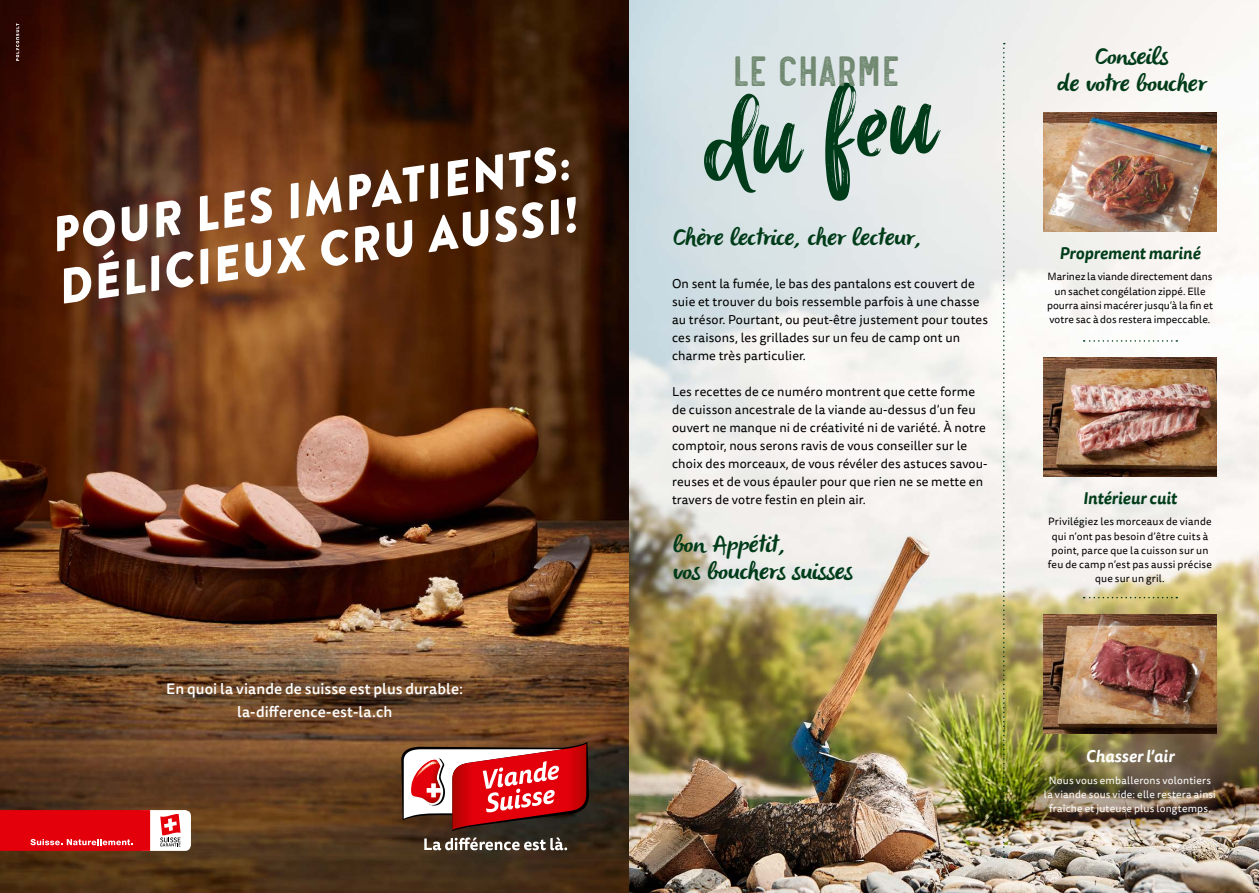
<style>
.page{position:relative;width:1259px;height:893px;background:#fff}
.page>*{position:absolute;margin:0;border:0;box-sizing:border-box;transform-origin:0 0}
.t1{font:145.35px "Billy Ohio";color:#003c19}
.t2{font:italic 900 49.5px/52.5px "Brandon Grotesque";color:#fff}
.t3{font:45px "Revelstoke Bold Grunge";letter-spacing:-.08em;color:#6f886f}
.t4{font:italic 24px/27px "Olivier";color:#003c19}
.t5{font:italic 700 16.5px "Tisa Sans OT";color:#003c19}
.t6{font:italic 700 16.5px "Tisa Sans OT";color:#fff}
.t7{font:500 15px/22.5px "Tisa Sans OT";letter-spacing:.005em;color:#fff;text-align:center}
.t8{font:12.75px/18px "Tisa Sans OT";letter-spacing:.01em;color:#000}
.t9{font:10.5px/14.2px "Tisa Sans OT";letter-spacing:.01em;color:#000;text-align:center}
.t10{font:10.5px/14.2px "Tisa Sans OT";letter-spacing:.015em;color:#fff;text-align:center}
</style>
<div class="page">
<img style="left:0;top:0;width:629px;height:893px">
<svg style="left:16px;top:23px;width:3px;height:38px"></svg>
<img style="left:629px;top:0;width:630px;height:893px">
<svg style="left:424px;top:837px;width:143px;height:13px"></svg>
<svg style="left:401px;top:742px;width:188px;height:89px"></svg>
<svg style="left:1003px;top:43px;width:1px;height:815px"></svg>
<svg style="left:1083px;top:597px;width:94px;height:1px"></svg>
<svg style="left:1083px;top:340px;width:94px;height:2px"></svg>
<img style="left:1043px;top:113px;width:173px;height:119px">
<img style="left:1043px;top:358px;width:173px;height:119px">
<img style="left:1043px;top:615px;width:173px;height:112px">
<img style="left:1024px;top:727px;width:211px;height:109px">
<div style="left:138px;top:810px;width:53px;height:41px;background:#fff;border-radius:6px"></div>
<svg style="left:160px;top:814px;width:21px;height:32px"></svg>
<div style="left:0;top:810px;width:150px;height:41px;background:#e3000b"></div>
<svg style="left:31px;top:839px;width:102px;height:6px"></svg>
<h2 class="t2" style="left:48px;top:209px;width:526px;rotate:-8deg">POUR LES IMPATIENTS:<br>DÉLICIEUX CRU AUSSI!</h2>
<p class="t7" style="left:166px;top:678px;width:298px">En quoi la viande de suisse est plus durable: la-difference-est-la.ch</p>
<h3 class="t3" style="left:731px;top:46px;width:172px">LE CHARME</h3>
<h1 class="t1" style="left:688px;top:53px;width:237px;rotate:-8deg">du feu</h1>
<h3 class="t4" style="left:672px;top:225px;width:256px">Chèrelectrice,c herlecteur,</h3>
<p class="t8" style="left:672px;top:275px;width:317px">On sent la fumée, le bas des pantalons est couvert de suie et trouver du bois ressemble parfois à une chasse au trésor. Pourtant, ou peut-être justement pour toutes ces raisons, les grillades sur un feu de camp ont un charme très particulier.</p>
<p class="t8" style="left:672px;top:383px;width:317px">Les recettes de ce numéro montrent que cette forme de cuisson ancestrale de la viande au-dessus d’un feu ouvert ne manque ni de créativité ni de variété. À notre comptoir, nous serons ravis de vous conseiller sur le choix des morceaux, de vous révéler des astuces savou&shy;reuses et de vous épauler pour que rien ne se mette en travers de votre festin en plein air.</p>
<h3 class="t4" style="left:672px;top:533px;width:187px">bon Appétit,<br>vosbo uc herssuisses</h3>
<h3 class="t4" style="left:1056px;top:44px;width:156px;text-align:center">Conseils devotreboucher</h3>
<p class="t5" style="left:1059px;top:242px;width:142px">Proprement mariné</p>
<p class="t9" style="left:1047px;top:270px;width:167px">Marinez la viande directement dans un sachet congélation zippé. Elle pourra ainsi macérer jusqu’à la fin et votre sac à dos restera impeccable.</p>
<p class="t5" style="left:1083px;top:487px;width:95px">Intérieur cuit</p>
<p class="t9" style="left:1048px;top:515px;width:166px">Privilégiez les morceaux de viande qui n’ont pas besoin d’être cuits à point, parce que la cuisson sur un feu de camp n’est pas aussi précise que sur un gril.</p>
<p class="t6" style="left:1085px;top:745px;width:90px">Chasser l’air</p>
<p class="t10" style="left:1044px;top:773px;width:173px">Nous vous emballerons volontiers la viande sous vide: elle restera ainsi fraîche et juteuse plus longtemps.</p>
</div>
